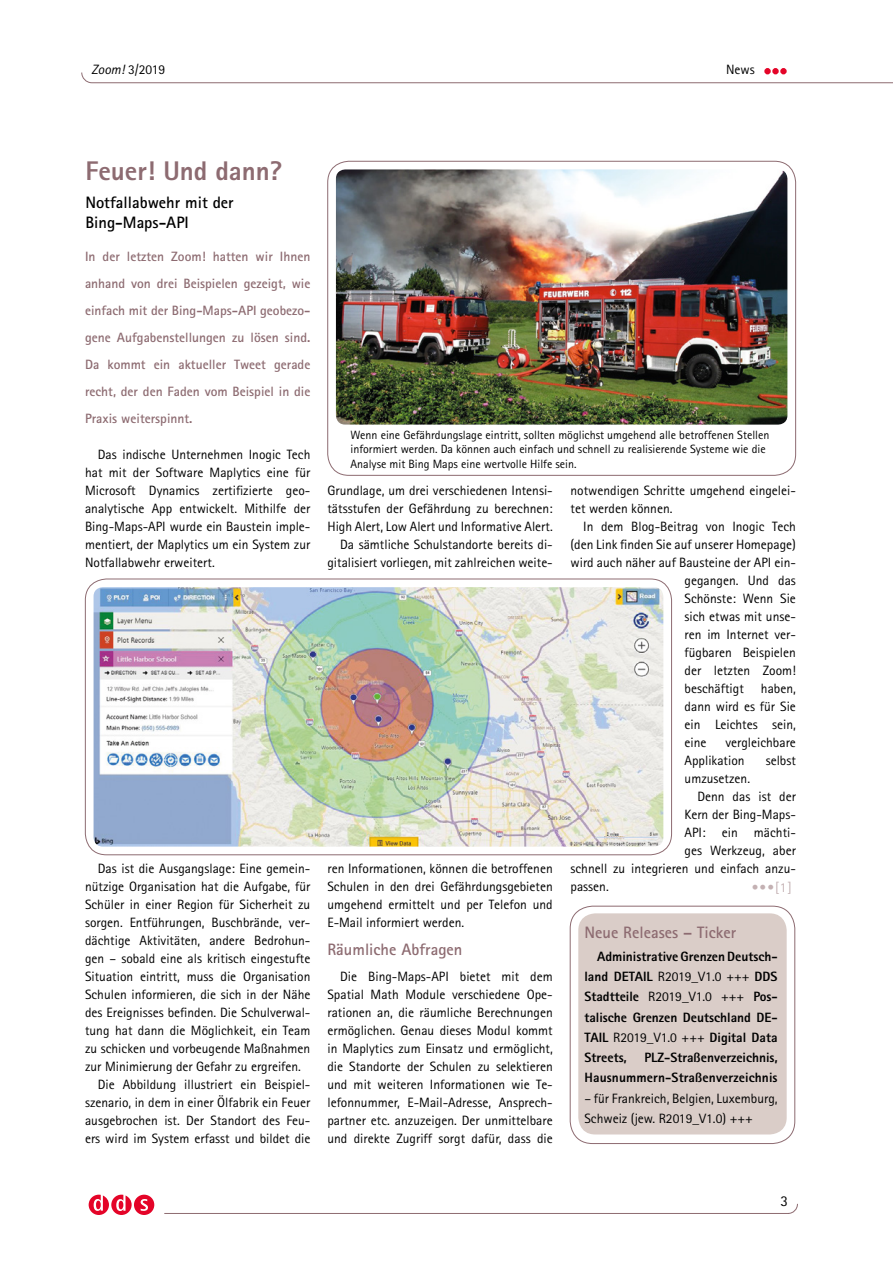
<style>
.page{position:relative;width:893px;height:1263px;background:#fff}
.page>*{position:absolute;margin:0;border:0;box-sizing:border-box;transform-origin:0 0}
.t1{font:800 27px "Rotis Sans Serif";color:#8d6b71}
.t2{font:700 16.5px "Rotis Sans Serif";color:#8d6b71}
.t3{font:700 16.5px/19.8px "Rotis Sans Serif";color:#000}
.t4{font:15px "Rotis Sans Serif";color:#000}
.t5{font:13.5px/18px "Rotis Sans Serif";color:#000;text-align:justify}
.t6{font:700 13.5px/27px "Rotis Sans Serif";color:#8d6b71;text-align:justify}
.t7{font:800 13.5px/20.2px "Rotis Sans Serif";color:#000;text-align:justify}
.t8{font:13.5px "Rotis Sans Serif";color:#c4b1b3}
.t9{font:12px/14.4px "Rotis Sans Serif";color:#000}
.s1{font-style:italic}
.s2{font-weight:400}
</style>
<div class="page">
<svg style="left:164px;top:1203px;width:634px;height:11px"></svg>
<svg style="left:89px;top:1195px;width:65px;height:20px"></svg>
<div style="left:780px;top:68px;width:7px;height:6px;border:2px solid #e40428;border-radius:50%"></div>
<div style="left:772px;top:68px;width:7px;height:6px;border:2px solid #e40428;border-radius:50%"></div>
<svg style="left:81px;top:69px;width:812px;height:15px"></svg>
<div style="left:764px;top:68px;width:7px;height:6px;border:2px solid #e40428;border-radius:50%"></div>
<div style="left:570px;top:906px;width:225px;height:238px;border:1px solid #8d6b71;border-radius:23px"></div>
<div style="left:578px;top:913px;width:209px;height:221px;background:#dacdc8;border-radius:17px"></div>
<img style="left:336px;top:169px;width:451px;height:256px">
<img style="left:94px;top:587px;width:569px;height:259px">
<p class="t5" style="left:91px;top:60px;width:75px"><span class="s1">Zoom!</span> 3/2019</p>
<p class="t5" style="left:726px;top:60px;width:30px">News</p>
<h1 class="t1" style="left:85px;top:154px;width:199px">Feuer! Und dann?</h1>
<p class="t3" style="left:85px;top:192px;width:150px">Notfallabwehr mit der<br>Bing-Maps-API</p>
<p class="t6" style="left:85px;top:243px;width:227px">In der letzten Zoom! hatten wir Ihnen anhand von drei Beispielen gezeigt, wie einfach mit der Bing-Maps-API geobezo&shy;gene Aufgabenstellungen zu lösen sind.<br>Da kommt ein aktueller Tweet gerade recht, der den Faden vom Beispiel in die Praxis weiterspinnt.</p>
<p class="t5" style="left:85px;top:445px;width:227px;text-indent:13px">Das indische Unternehmen Inogic Tech hat mit der Software Maplytics eine für Microsoft Dynamics zertifizierte geo&shy;analytische App entwickelt. Mithilfe der Bing-Maps-API wurde ein Baustein imple&shy;mentiert, der Maplytics um ein System zur Notfallabwehr erweitert.</p>
<p class="t5" style="left:98px;top:859px;width:214px">Das ist die Ausgangslage: Eine gemein-</p>
<p class="t5" style="left:85px;top:877px;width:227px">nützige Organisation hat die Aufgabe, für</p>
<p class="t5" style="left:85px;top:895px;width:227px">Schüler in einer Region für Sicherheit zu</p>
<p class="t5" style="left:85px;top:913px;width:227px">sorgen. Entführungen, Buschbrände, ver-</p>
<p class="t5" style="left:85px;top:931px;width:227px">dächtige Aktivitäten, andere Bedrohun-</p>
<p class="t5" style="left:85px;top:949px;width:227px">gen – sobald eine als kritisch eingestufte</p>
<p class="t5" style="left:85px;top:967px;width:227px">Situation eintritt, muss die Organisation</p>
<p class="t5" style="left:85px;top:985px;width:227px">Schulen informieren, die sich in der Nähe</p>
<p class="t5" style="left:85px;top:1003px;width:227px">des Ereignisses befinden. Die Schulverwal-</p>
<p class="t5" style="left:85px;top:1021px;width:227px">tung hat dann die Möglichkeit, ein Team</p>
<p class="t5" style="left:85px;top:1039px;width:227px">zu schicken und vorbeugende Maßnahmen</p>
<p class="t5" style="left:85px;top:1057px;width:217px">zur Minimierung der Gefahr zu ergreifen.</p>
<p class="t5" style="left:98px;top:1075px;width:214px">Die Abbildung illustriert ein Beispiel-</p>
<p class="t5" style="left:85px;top:1093px;width:227px">szenario, in dem in einer Ölfabrik ein Feuer</p>
<p class="t5" style="left:85px;top:1111px;width:227px">ausgebrochen ist. Der Standort des Feu-</p>
<p class="t5" style="left:85px;top:1129px;width:227px">ers wird im System erfasst und bildet die</p>
<p class="t9" style="left:350px;top:428px;width:420px">Wenn eine Gefährdungslage eintritt, sollten möglichst umgehend alle betroffenen Stellen informiert werden. Da können auch einfach und schnell zu realisierende Systeme wie die<br>Analyse mit Bing Maps eine wertvolle Hilfe sein.</p>
<p class="t5" style="left:327px;top:481px;width:227px;text-align:right">Grundlage, um drei verschiedenen Intensi&shy;tätsstufen der Gefährdung zu berechnen:<br>High Alert, Low Alert und Informative Alert.<br>Da sämtliche Schulstandorte bereits di&shy;gitalisiert vorliegen, mit zahlreichen weite-</p>
<p class="t5" style="left:327px;top:859px;width:227px">ren Informationen, können die betroffenen Schulen in den drei Gefährdungsgebieten umgehend ermittelt und per Telefon und E-Mail informiert werden.</p>
<p class="t2" style="left:327px;top:939px;width:137px">Räumliche Abfragen</p>
<p class="t5" style="left:327px;top:967px;width:227px;text-indent:13px">Die Bing-Maps-API bietet mit dem Spatial Math Module verschiedene Ope&shy;rationen an, die räumliche Berechnungen ermöglichen. Genau dieses Modul kommt in Maplytics zum Einsatz und ermöglicht, die Standorte der Schulen zu selektieren und mit weiteren Informationen wie Te&shy;lefonnummer, E-Mail-Adresse, Ansprech&shy;partner etc. anzuzeigen. Der unmittelbare und direkte Zugriff sorgt dafür, dass die</p>
<p class="t5" style="left:571px;top:481px;width:227px">notwendigen Schritte umgehend eingelei&shy;tet werden können.</p>
<p class="t5" style="left:583px;top:517px;width:214px">In dem Blog-Beitrag von Inogic Tech</p>
<p class="t5" style="left:571px;top:535px;width:227px">(den Link finden Sie auf unserer Homepage)</p>
<p class="t5" style="left:571px;top:553px;width:227px">wird auch näher auf Bausteine der API ein-</p>
<p class="t5" style="left:685px;top:571px;width:113px">gegangen. Und das</p>
<p class="t5" style="left:685px;top:589px;width:113px">Schönste: Wenn Sie</p>
<p class="t5" style="left:685px;top:607px;width:113px">sich etwas mit unse-</p>
<p class="t5" style="left:685px;top:625px;width:113px">ren im Internet ver-</p>
<p class="t5" style="left:685px;top:643px;width:113px">fügbaren Beispielen</p>
<p class="t5" style="left:685px;top:661px;width:113px">der letzten Zoom!</p>
<p class="t5" style="left:685px;top:679px;width:61px">beschäftigt</p>
<p class="t5" style="left:685px;top:679px;width:113px;text-indent:76px">haben, dann wird es für Sie ein Leichtes sein, eine</p>
<p class="t5" style="left:685px;top:733px;width:113px;text-indent:41px">vergleichbare<br>Applikation</p>
<p class="t5" style="left:766px;top:751px;width:32px">selbst</p>
<p class="t5" style="left:685px;top:769px;width:67px">umzusetzen.</p>
<p class="t5" style="left:697px;top:787px;width:100px">Denn das ist der</p>
<p class="t5" style="left:685px;top:805px;width:111px">Kern der Bing-Maps-</p>
<p class="t5" style="left:685px;top:823px;width:113px">API: ein mächti-</p>
<p class="t5" style="left:685px;top:841px;width:113px">ges Werkzeug, aber</p>
<p class="t5" style="left:571px;top:859px;width:227px">schnell zu integrieren und einfach anzu-</p>
<p class="t5" style="left:571px;top:877px;width:40px">passen.</p>
<p class="t8" style="left:752px;top:880px;width:41px">•••[1]</p>
<p class="t2" style="left:584px;top:922px;width:153px">Neue Releases – Ticker</p>
<p class="t7" style="left:584px;top:946px;width:195px;text-indent:13px">Administrative Grenzen Deutsch&shy;land DETAIL <span class="s2">R2019_V1.0 +++</span> DDS Stadtteile <span class="s2">R2019_V1.0 +++</span> Pos&shy;talische Grenzen Deutschland DE-TAIL <span class="s2">R2019_V1.0 +++</span> Digital Data Streets,</p>
<p class="t7" style="left:584px;top:1047px;width:195px;text-align:right">PLZ-Straßenverzeichnis,<br>Hausnummern-Straßenverzeichnis</p>
<p class="t5" style="left:584px;top:1088px;width:195px;line-height:20.2px">– für Frankreich, Belgien, Luxemburg,<br>Schweiz (jew. R2019_V1.0) +++</p>
<p class="t4" style="left:781px;top:1192px;width:9px">3</p>
</div>
